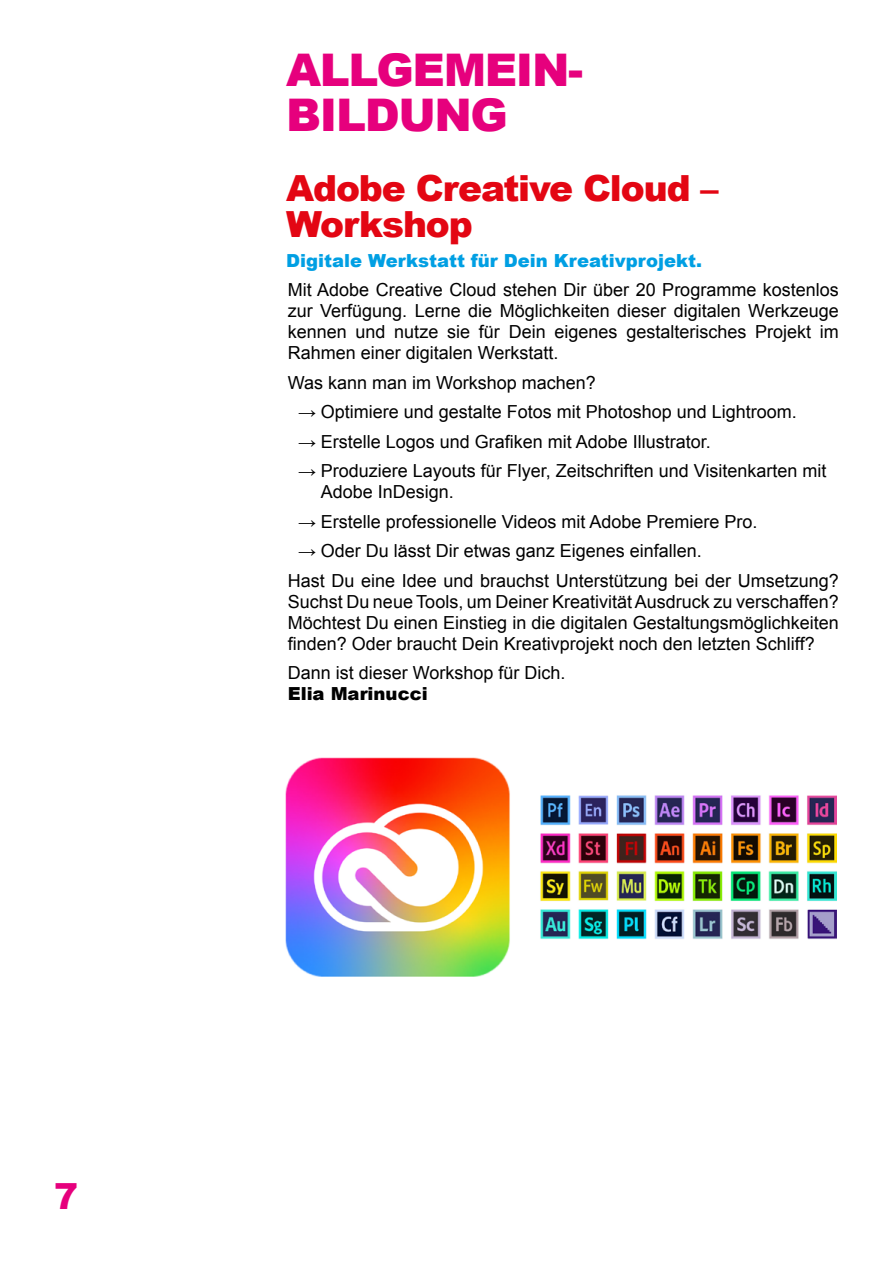
<style>
.page{position:relative;width:893px;height:1263px;background:#fff}
.page>*{position:absolute;margin:0;border:0;box-sizing:border-box;transform-origin:0 0}
.t1{font:900 45px/45px "Arial";letter-spacing:-.03em;color:#e6007d}
.t2{font:900 36px/36px "Arial";letter-spacing:-.03em;color:#e30613}
.t3{font:900 36px "Arial";color:#e6007d}
.t4{font:18px/21px "Arial";color:#000;text-align:justify}
.t5{font:900 18px "Arial";color:#009fe3}
.t6{font:900 18px "Arial";color:#000}
</style>
<div class="page">
<img style="left:286px;top:758px;width:550px;height:218px">
<h2 class="t3" style="left:54px;top:1170px;width:26px">7</h2>
<h1 class="t1" style="left:286px;top:46px;width:299px">ALLGEMEIN-<br>BILDUNG</h1>
<h2 class="t2" style="left:286px;top:169px;width:434px">Adobe Creative Cloud –<br>Workshop</h2>
<p class="t5" style="left:286px;top:247px;width:418px">Digitale Werkstatt für Dein Kreativprojekt.</p>
<p class="t4" style="left:288px;top:280px;width:553px">Mit Adobe Creative Cloud stehen Dir über 20 Programme kostenlos zur Verfügung. Lerne die Möglichkeiten dieser digitalen Werkzeuge kennen und nutze sie für Dein eigenes gestalterisches Projekt im Rahmen einer digitalen Werkstatt.</p>
<p class="t4" style="left:288px;top:372px;width:310px">Was kann man im Workshop machen?</p>
<p class="t4" style="left:298px;top:402px;width:500px">→ Optimiere und gestalte Fotos mit Photoshop und Lightroom.</p>
<p class="t4" style="left:298px;top:431px;width:414px">→ Erstelle Logos und Grafiken mit Adobe Illustrator.</p>
<p class="t4" style="left:321px;top:461px;width:507px;text-indent:-22px">→ Produziere Layouts für Flyer, Zeitschriften und Visitenkarten mit<br>Adobe InDesign.</p>
<p class="t4" style="left:298px;top:511px;width:461px">→ Erstelle professionelle Videos mit Adobe Premiere Pro.</p>
<p class="t4" style="left:288px;top:536px;width:553px;line-height:29.5px;text-indent:10px">→ Oder Du lässt Dir etwas ganz Eigenes einfallen.<br>Hast Du eine Idee und brauchst Unterstützung bei der Umsetzung?</p>
<p class="t4" style="left:288px;top:591px;width:553px">Suchst Du neue Tools, um Deiner Kreativität Ausdruck zu verschaffen?<br>Möchtest Du einen Einstieg in die digitalen Gestaltungsmöglichkeiten finden? Oder braucht Dein Kreativprojekt noch den letzten Schliff?</p>
<p class="t4" style="left:288px;top:663px;width:279px">Dann ist dieser Workshop für Dich.</p>
<p class="t6" style="left:288px;top:681px;width:141px">Elia Marinucci</p>
</div>
